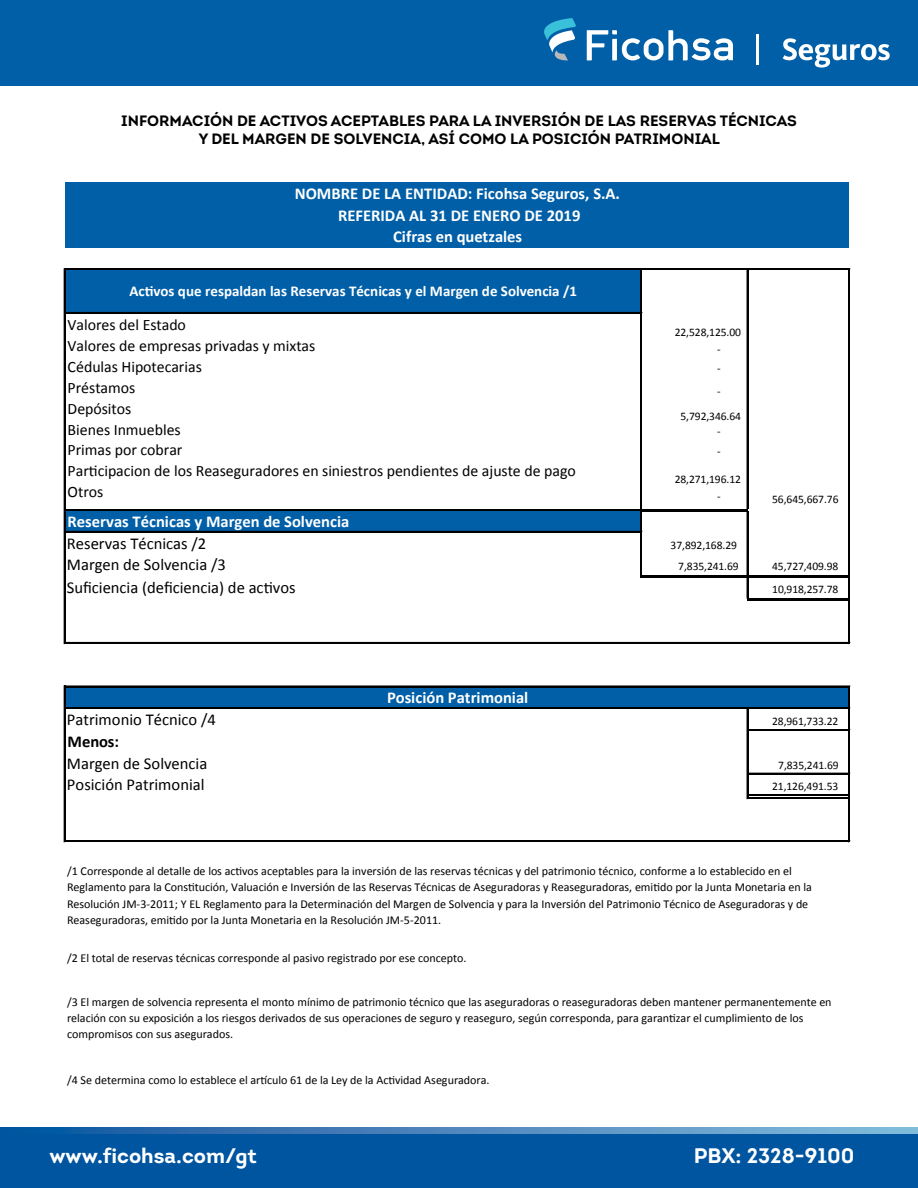
<style>
.page{position:relative;width:918px;height:1188px;background:#fff}
.page>*{position:absolute;margin:0;border:0;box-sizing:border-box;transform-origin:0 0}
.t1{font:700 21px "Intro";color:#fff}
.t2{font:700 16.65px/21.8px "Calibri";color:#fff;text-align:center}
.t3{font:16.65px "Calibri";color:#000}
.t4{font:700 16.65px "Calibri";letter-spacing:-.005em;color:#000}
.t5{font:15.9px/20.9px "Calibri";color:#000}
.t6{font:700 15px/18px "Intro";color:#000;text-align:center}
.t7{font:700 15px "Calibri";color:#fff}
.t8{font:12px/16.2px "Calibri";letter-spacing:-.005em;color:#000}
.t9{font:11.55px/19.5px "Calibri";letter-spacing:-.01em;color:#000}
</style>
<div class="page">
<div style="left:0;top:0;width:918px;height:86px;background:#005fa7"></div>
<svg style="left:783px;top:38px;width:107px;height:30px"></svg>
<svg style="left:587px;top:30px;width:146px;height:30px"></svg>
<hr style="left:756px;top:35px;width:3px;height:30px;background:#fff">
<svg style="left:544px;top:18px;width:32px;height:43px"></svg>
<div style="left:0;top:1130px;width:918px;height:58px;background:#0055a1"></div>
<svg style="left:0;top:1127px;width:918px;height:6px;background:#4b87bc"></svg>
<div style="left:65px;top:182px;width:784px;height:66px;background:#005fa7"></div>
<div style="left:65px;top:269px;width:576px;height:44px;background:#005fa7"></div>
<div style="left:65px;top:510px;width:576px;height:22px;background:#005fa7"></div>
<div style="left:65px;top:687px;width:784px;height:22px;background:#005fa7"></div>
<hr style="left:65px;top:509px;width:576px;height:2px;background:#000">
<hr style="left:640px;top:270px;width:1px;height:239px;background:#000">
<hr style="left:641px;top:270px;width:1px;height:239px;background:#000">
<hr style="left:747px;top:270px;width:1px;height:239px;background:#000">
<hr style="left:747px;top:512px;width:1px;height:63px;background:#000">
<hr style="left:848px;top:270px;width:2px;height:305px;background:#000">
<hr style="left:848px;top:578px;width:2px;height:20px;background:#000">
<hr style="left:64px;top:269px;width:1px;height:375px;background:#000">
<hr style="left:848px;top:601px;width:2px;height:43px;background:#000">
<svg style="left:747px;top:578px;width:1px;height:20px"></svg>
<hr style="left:64px;top:686px;width:1px;height:156px;background:#000">
<hr style="left:640px;top:512px;width:1px;height:63px;background:#000">
<hr style="left:641px;top:512px;width:1px;height:63px;background:#000">
<hr style="left:747px;top:709px;width:1px;height:90px;background:#000">
<hr style="left:848px;top:687px;width:2px;height:155px;background:#000">
<hr style="left:65px;top:269px;width:785px;height:1px;background:#000">
<hr style="left:65px;top:312px;width:577px;height:2px;background:#000">
<hr style="left:641px;top:509px;width:107px;height:3px;background:#000">
<hr style="left:65px;top:531px;width:577px;height:2px;background:#000">
<hr style="left:641px;top:575px;width:209px;height:3px;background:#000">
<hr style="left:747px;top:598px;width:103px;height:3px;background:#000">
<hr style="left:65px;top:642px;width:785px;height:2px;background:#000">
<hr style="left:65px;top:686px;width:785px;height:1px;background:#000">
<hr style="left:66px;top:707px;width:784px;height:1px;background:#000">
<hr style="left:65px;top:708px;width:785px;height:1px;background:#000">
<hr style="left:748px;top:729px;width:102px;height:2px;background:#000">
<hr style="left:748px;top:773px;width:102px;height:1px;background:#000">
<hr style="left:748px;top:794px;width:100px;height:2px;background:#000">
<hr style="left:748px;top:797px;width:100px;height:2px;background:#000">
<hr style="left:66px;top:840px;width:784px;height:1px;background:#000">
<hr style="left:65px;top:841px;width:785px;height:1px;background:#000">
<p class="t6" style="left:121px;top:112px;width:677px">INFORMACIÓN DE ACTIVOS ACEPTABLES PARA LA INVERSIÓN DE LAS RESERVAS TÉCNICAS<br>Y DEL MARGEN DE SOLVENCIA, ASÍ COMO LA POSICIÓN PATRIMONIAL</p>
<h2 class="t2" style="left:295px;top:182px;width:327px">NOMBRE DE LA ENTIDAD: Ficohsa Seguros, S.A.<br>REFERIDA AL 31 DE ENERO DE 2019<br>Cifras en quetzales</h2>
<p class="t7" style="left:130px;top:281px;width:449px">Activos que respaldan las Reservas Técnicas y el Margen de Solvencia /1</p>
<h3 class="t5" style="left:68px;top:315px;width:510px">Valores del Estado<br>Valores de empresas privadas y mixtas<br>Cédulas Hipotecarias<br>Préstamos<br>Depósitos<br>Bienes Inmuebles<br>Primas por cobrar<br>Participacion de los Reaseguradores en siniestros pendientes de ajuste de pago<br>Otros</h3>
<h2 class="t2" style="left:68px;top:510px;width:283px">Reservas Técnicas y Margen de Solvencia</h2>
<p class="t9" style="left:675px;top:323px;width:68px">22,528,125.00</p>
<p class="t9" style="left:717px;top:339px;width:5px">- -</p>
<p class="t9" style="left:717px;top:381px;width:5px">-</p>
<p class="t9" style="left:717px;top:422px;width:5px">- -</p>
<p class="t9" style="left:681px;top:406px;width:62px">5,792,346.64</p>
<p class="t9" style="left:675px;top:469px;width:68px">28,271,196.12</p>
<p class="t9" style="left:717px;top:486px;width:5px">-</p>
<p class="t9" style="left:772px;top:490px;width:68px">56,645,667.76</p>
<h2 class="t3" style="left:67px;top:532px;width:141px">Reservas Técnicas /2</h2>
<p class="t9" style="left:671px;top:535px;width:68px">37,892,168.29</p>
<h2 class="t3" style="left:67px;top:554px;width:161px">Margen de Solvencia /3</h2>
<p class="t9" style="left:678px;top:556px;width:62px">7,835,241.69</p>
<p class="t9" style="left:772px;top:556px;width:68px">45,727,409.98</p>
<h2 class="t3" style="left:67px;top:577px;width:230px">Suficiencia (deficiencia) de activos</h2>
<p class="t9" style="left:772px;top:579px;width:68px">10,918,257.78</p>
<h2 class="t2" style="left:387px;top:687px;width:143px">Posición Patrimonial</h2>
<h2 class="t3" style="left:67px;top:709px;width:151px">Patrimonio Técnico /4</h2>
<p class="t9" style="left:772px;top:711px;width:68px">28,961,733.22</p>
<h2 class="t3" style="left:67px;top:752px;width:142px">Margen de Solvencia</h2>
<p class="t9" style="left:778px;top:755px;width:62px">7,835,241.69</p>
<h2 class="t3" style="left:67px;top:774px;width:139px">Posición Patrimonial</h2>
<p class="t9" style="left:772px;top:776px;width:68px">21,126,491.53</p>
<h2 class="t4" style="left:68px;top:730px;width:53px">Menos:</h2>
<p class="t8" style="left:67px;top:863px;width:746px">/1 Corresponde al detalle de los activos aceptables para la inversión de las reservas técnicas y del patrimonio técnico, conforme a lo establecido en el Reglamento para la Constitución, Valuación e Inversión de las Reservas Técnicas de Aseguradoras y Reaseguradoras, emitido por la Junta Monetaria en la Resolución JM-3-2011; Y EL Reglamento para la Determinación del Margen de Solvencia y para la Inversión del Patrimonio Técnico de Aseguradoras y de Reaseguradoras, emitido por la Junta Monetaria en la Resolución JM-5-2011.</p>
<p class="t8" style="left:67px;top:950px;width:401px">/2 El total de reservas técnicas corresponde al pasivo registrado por ese concepto.</p>
<p class="t8" style="left:67px;top:994px;width:766px">/3 El margen de solvencia representa el monto mínimo de patrimonio técnico que las aseguradoras o reaseguradoras deben mantener permanentemente en relación con su exposición a los riesgos derivados de sus operaciones de seguro y reaseguro, según corresponda, para garantizar el cumplimiento de los compromisos con sus asegurados.</p>
<p class="t8" style="left:67px;top:1072px;width:424px">/4 Se determina como lo establece el artículo 61 de la Ley de la Actividad Aseguradora.</p>
<h1 class="t1" style="left:50px;top:1143px;width:209px">www.ficohsa.com/gt</h1>
<h1 class="t1" style="left:694px;top:1143px;width:162px">PBX: 2328-9100</h1>
</div>
